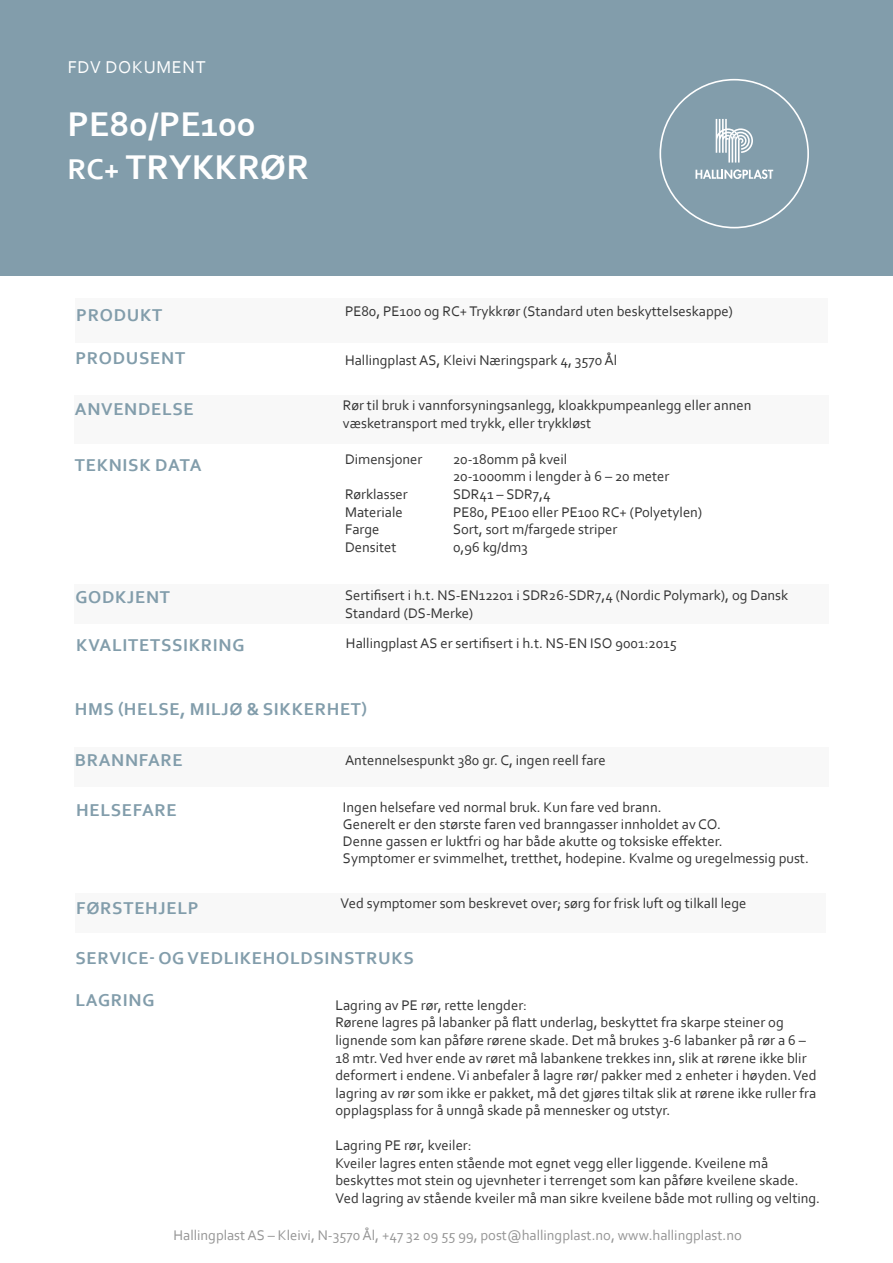
<style>
.page{position:relative;width:893px;height:1263px;background:#fff}
.page>*{position:absolute;margin:0;border:0;box-sizing:border-box;transform-origin:0 0}
.t1{font:700 36px/43.2px "Corbel";color:#fff}
.t2{font:700 18px "Corbel";letter-spacing:.04em;color:#829dab}
.t3{font:18px "Corbel";letter-spacing:.04em;color:#fff}
.t4{font:14.7px/17.5px "Corbel";color:#333}
.t5{font:14.7px "Corbel";color:#959595}
.s1{font-size:30px}
</style>
<div class="page">
<div style="left:75px;top:893px;width:750px;height:39px;background:#f8f8f8"></div>
<div style="left:74px;top:748px;width:754px;height:39px;background:#f8f8f8"></div>
<div style="left:74px;top:584px;width:754px;height:39px;background:#f8f8f8"></div>
<div style="left:74px;top:395px;width:754px;height:48px;background:#f8f8f8"></div>
<div style="left:1px;top:0;width:892px;height:276px;background:#829dab"></div>
<div style="left:75px;top:298px;width:752px;height:45px;background:#f8f8f8"></div>
<svg style="left:659px;top:79px;width:150px;height:149px"></svg>
<p class="t3" style="left:68px;top:55px;width:139px">FDV DOKUMENT</p>
<h1 class="t1" style="left:68px;top:101px;width:243px">PE80/PE100<br><span class="s1">RC+</span> TRYKKRØR</h1>
<p class="t2" style="left:76px;top:304px;width:88px">PRODUKT</p>
<p class="t2" style="left:75px;top:347px;width:111px">PRODUSENT</p>
<p class="t2" style="left:75px;top:398px;width:120px">ANVENDELSE</p>
<p class="t2" style="left:75px;top:454px;width:128px">TEKNISK DATA</p>
<p class="t2" style="left:75px;top:586px;width:96px">GODKJENT</p>
<p class="t2" style="left:76px;top:634px;width:170px">KVALITETSSIKRING</p>
<p class="t4" style="left:345px;top:302px;width:389px">PE80, PE100 og RC+ Trykkrør (Standard uten beskyttelseskappe)</p>
<p class="t4" style="left:345px;top:351px;width:274px">Hallingplast AS, Kleivi Næringspark 4, 3570 Ål</p>
<p class="t4" style="left:343px;top:396px;width:410px">Rør til bruk i vannforsyningsanlegg, kloakkpumpeanlegg eller annen væsketransport med trykk, eller trykkløst</p>
<p class="t4" style="left:345px;top:450px;width:79px">Dimensjoner</p>
<p class="t4" style="left:453px;top:450px;width:218px">20-180mm på kveil<br>20-1000mm i lengder à 6 – 20 meter</p>
<p class="t4" style="left:345px;top:485px;width:64px">Rørklasser</p>
<p class="t4" style="left:453px;top:485px;width:99px">SDR41 – SDR7,4</p>
<p class="t4" style="left:345px;top:502px;width:59px">Materiale</p>
<p class="t4" style="left:453px;top:502px;width:251px">PE80, PE100 eller PE100 RC+ (Polyetylen)</p>
<p class="t4" style="left:345px;top:520px;width:36px">Farge</p>
<p class="t4" style="left:453px;top:520px;width:166px">Sort, sort m/fargede striper</p>
<p class="t4" style="left:345px;top:538px;width:53px">Densitet</p>
<p class="t4" style="left:453px;top:538px;width:76px">0,96 kg/dm3</p>
<p class="t4" style="left:345px;top:586px;width:445px">Sertifisert i h.t. NS-EN12201 i SDR26-SDR7,4 (Nordic Polymark), og Dansk<br>Standard (DS-Merke)</p>
<p class="t4" style="left:346px;top:634px;width:332px">Hallingplast AS er sertifisert i h.t. NS-EN ISO 9001:2015</p>
<p class="t2" style="left:75px;top:698px;width:294px">HMS (HELSE, MILJØ &amp; SIKKERHET)</p>
<p class="t2" style="left:75px;top:749px;width:110px">BRANNFARE</p>
<p class="t2" style="left:76px;top:799px;width:102px">HELSEFARE</p>
<p class="t4" style="left:345px;top:751px;width:262px">Antennelsespunkt 380 gr. C, ingen reell fare</p>
<p class="t4" style="left:343px;top:798px;width:467px;line-height:17.1px">Ingen helsefare ved normal bruk. Kun fare ved brann.<br>Generelt er den største faren ved branngasser innholdet av CO.<br>Denne gassen er luktfri og har både akutte og toksiske effekter.<br>Symptomer er svimmelhet, tretthet, hodepine. Kvalme og uregelmessig pust.</p>
<p class="t2" style="left:76px;top:896px;width:124px">FØRSTEHJELP</p>
<p class="t4" style="left:340px;top:894px;width:408px">Ved symptomer som beskrevet over; sørg for frisk luft og tilkall lege</p>
<p class="t2" style="left:75px;top:946px;width:340px">SERVICE- OG VEDLIKEHOLDSINSTRUKS</p>
<p class="t2" style="left:75px;top:989px;width:81px">LAGRING</p>
<p class="t4" style="left:335px;top:996px;width:483px">Lagring av PE rør, rette lengder:<br>Rørene lagres på labanker på flatt underlag, beskyttet fra skarpe steiner og lignende som kan påføre rørene skade. Det må brukes 3-6 labanker på rør a 6 – 18 mtr. Ved hver ende av røret må labankene trekkes inn, slik at rørene ikke blir deformert i endene. Vi anbefaler å lagre rør/ pakker med 2 enheter i høyden. Ved lagring av rør som ikke er pakket, må det gjøres tiltak slik at rørene ikke ruller fra opplagsplass for å unngå skade på mennesker og utstyr.</p>
<p class="t4" style="left:335px;top:1136px;width:486px">Lagring PE rør, kveiler:<br>Kveiler lagres enten stående mot egnet vegg eller liggende. Kveilene må beskyttes mot stein og ujevnheter i terrenget som kan påføre kveilene skade.<br>Ved lagring av stående kveiler må man sikre kveilene både mot rulling og velting.</p>
<p class="t5" style="left:173px;top:1226px;width:570px">Hallingplast AS – Kleivi, N-3570 Ål, +47 32 09 55 99, post@hallingplast.no, www.hallingplast.no</p>
</div>
